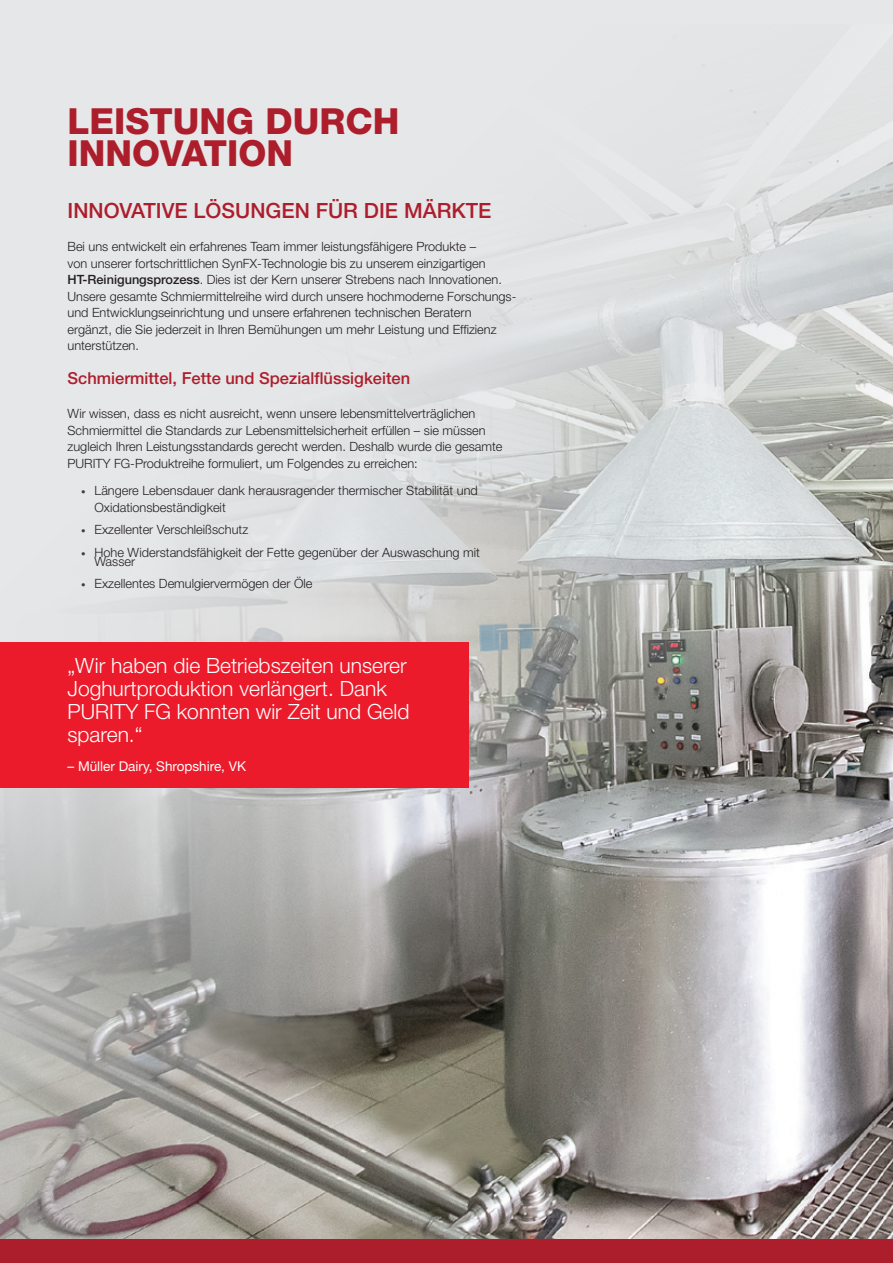
<style>
.page{position:relative;width:893px;height:1263px;background:#fff}
.page>*{position:absolute;margin:0;border:0;box-sizing:border-box;transform-origin:0 0}
.t1{font:800 36px/32px "Helvetica Neue LT Std";color:#ad1e2c}
.t2{font:300 21px/22.8px "Helvetica Neue LT Std";color:#fff}
.t3{font:500 21px "Helvetica Neue LT Std";color:#ad1e2c}
.t4{font:500 16.5px "Helvetica Neue LT Std";color:#ad1e2c}
.t5{font:13.5px "Helvetica Neue LT Std";color:#fff}
.t6{font:300 12.75px/16.5px "Helvetica Neue LT Std";color:#231f20}
.s1{font-weight:500}
.s2{font-size:9px;color:#3e3e3f}
</style>
<div class="page">
<img style="left:0;top:24px;width:893px;height:1216px">
<div style="left:1px;top:642px;width:468px;height:146px;background:#ec1b2b"></div>
<div style="left:0;top:1240px;width:893px;height:23px;background:#ad1e2c"></div>
<h1 class="t1" style="left:68px;top:105px;width:334px">LEISTUNG DURCH<br>INNOVATION</h1>
<h2 class="t3" style="left:68px;top:198px;width:426px">INNOVATIVE LÖSUNGEN FÜR DIE MÄRKTE</h2>
<p class="t6" style="left:68px;top:238px;width:450px">Bei uns entwickelt ein erfahrenes Team immer leistungsfähigere Produkte –<br>von unserer fortschrittlichen SynFX-Technologie bis zu unserem einzigartigen <span class="s1">HT-Reinigungsprozess</span>. Dies ist der Kern unserer Strebens nach Innovationen.<br>Unsere gesamte Schmiermittelreihe wird durch unsere hochmoderne Forschungs&shy;und Entwicklungseinrichtung und unsere erfahrenen technischen Beratern ergänzt, die Sie jederzeit in Ihren Bemühungen um mehr Leistung und Effizienz unterstützen.</p>
<p class="t4" style="left:68px;top:368px;width:344px">Schmiermittel, Fette und Spezialflüssigkeiten</p>
<p class="t6" style="left:68px;top:404px;width:437px;line-height:17px">Wir wissen, dass es nicht ausreicht, wenn unsere lebensmittelverträglichen Schmiermittel die Standards zur Lebensmittelsicherheit erfüllen – sie müssen zugleich Ihren Leistungsstandards gerecht werden. Deshalb wurde die gesamte PURITY FG-Produktreihe formuliert, um Folgendes zu erreichen:</p>
<p class="t6" style="left:94px;top:482px;width:385px;text-indent:-14px"><span class="s2">•</span> Längere Lebensdauer dank herausragender thermischer Stabilität und<br>Oxidationsbeständigkeit</p>
<p class="t6" style="left:81px;top:521px;width:169px"><span class="s2">•</span> Exzellenter Verschleißschutz</p>
<p class="t6" style="left:94px;top:547px;width:387px;line-height:9px;text-indent:-14px"><span class="s2">•</span> Hohe Widerstandsfähigkeit der Fette gegenüber der Auswaschung mit<br>Wasser</p>
<p class="t6" style="left:81px;top:575px;width:233px"><span class="s2">•</span> Exzellentes Demulgiervermögen der Öle</p>
<h2 class="t2" style="left:68px;top:654px;width:343px">„Wir haben die Betriebszeiten unserer<br>Joghurtproduktion verlängert. Dank<br>PURITY FG konnten wir Zeit und Geld sparen.“</h2>
<p class="t5" style="left:68px;top:759px;width:180px">– M üller Dairy, Shropshire, VK</p>
</div>
